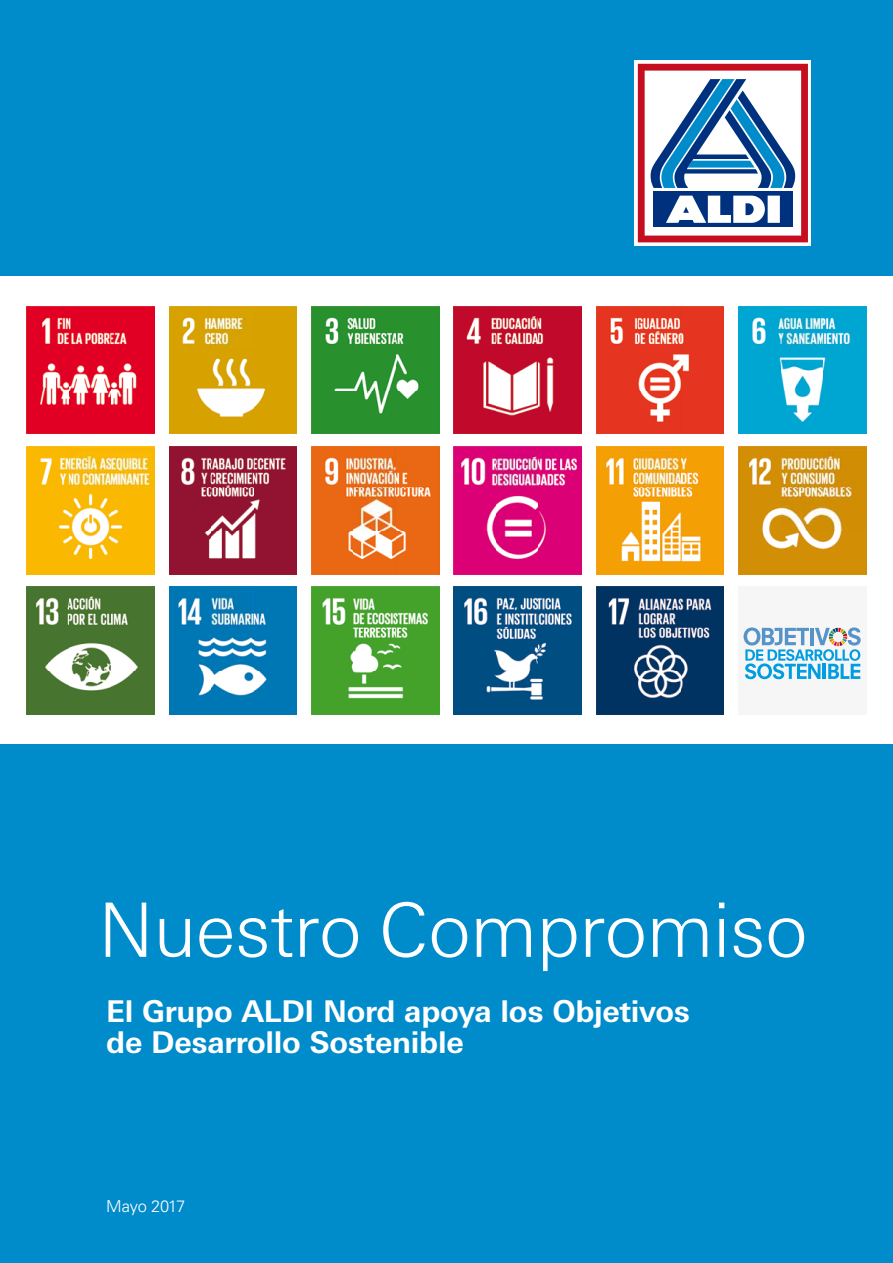
<style>
.page{position:relative;width:893px;height:1263px;background:#008bcb}
.page>*{position:absolute;margin:0;border:0;box-sizing:border-box;transform-origin:0 0}
.t1{font:300 75px "Univers Next Pro";letter-spacing:-.01em;color:#fff}
.t2{font:700 30px/30px "Univers Next Pro";letter-spacing:-.01em;color:#fff}
.t3{font:300 16.5px "Univers LT";letter-spacing:-.02em;color:#fff}
</style>
<div class="page">
<svg style="left:634px;top:60px;width:177px;height:186px;background:#fcf3f4"></svg>
<svg style="left:638px;top:64px;width:170px;height:178px;background:#a19fba"></svg>
<div style="left:0;top:276px;width:893px;height:468px;background:#fff"></div>
<img style="left:27px;top:306px;width:127px;height:128px">
<img style="left:169px;top:306px;width:128px;height:128px">
<img style="left:311px;top:306px;width:128px;height:128px">
<img style="left:454px;top:306px;width:127px;height:128px">
<img style="left:596px;top:306px;width:128px;height:128px">
<img style="left:739px;top:306px;width:127px;height:128px">
<img style="left:27px;top:446px;width:127px;height:128px">
<img style="left:169px;top:446px;width:128px;height:128px">
<img style="left:311px;top:446px;width:128px;height:128px">
<img style="left:454px;top:446px;width:127px;height:128px">
<img style="left:596px;top:446px;width:128px;height:128px">
<img style="left:739px;top:446px;width:127px;height:128px">
<img style="left:27px;top:587px;width:127px;height:127px">
<img style="left:169px;top:587px;width:128px;height:127px">
<img style="left:311px;top:587px;width:128px;height:127px">
<img style="left:454px;top:587px;width:127px;height:127px">
<img style="left:596px;top:587px;width:128px;height:127px">
<div style="left:739px;top:587px;width:127px;height:127px;background:#f7f6f6"></div>
<svg style="left:743px;top:627px;width:118px;height:52px"></svg>
<h1 class="t1" style="left:98px;top:886px;width:711px">Nuestro Compromiso</h1>
<p class="t2" style="left:106px;top:997px;width:585px">El Grupo ALDI Nord apoya los Objetivos de Desarrollo Sostenible</p>
<p class="t3" style="left:106px;top:1196px;width:81px">Mayo 2017</p>
</div>
